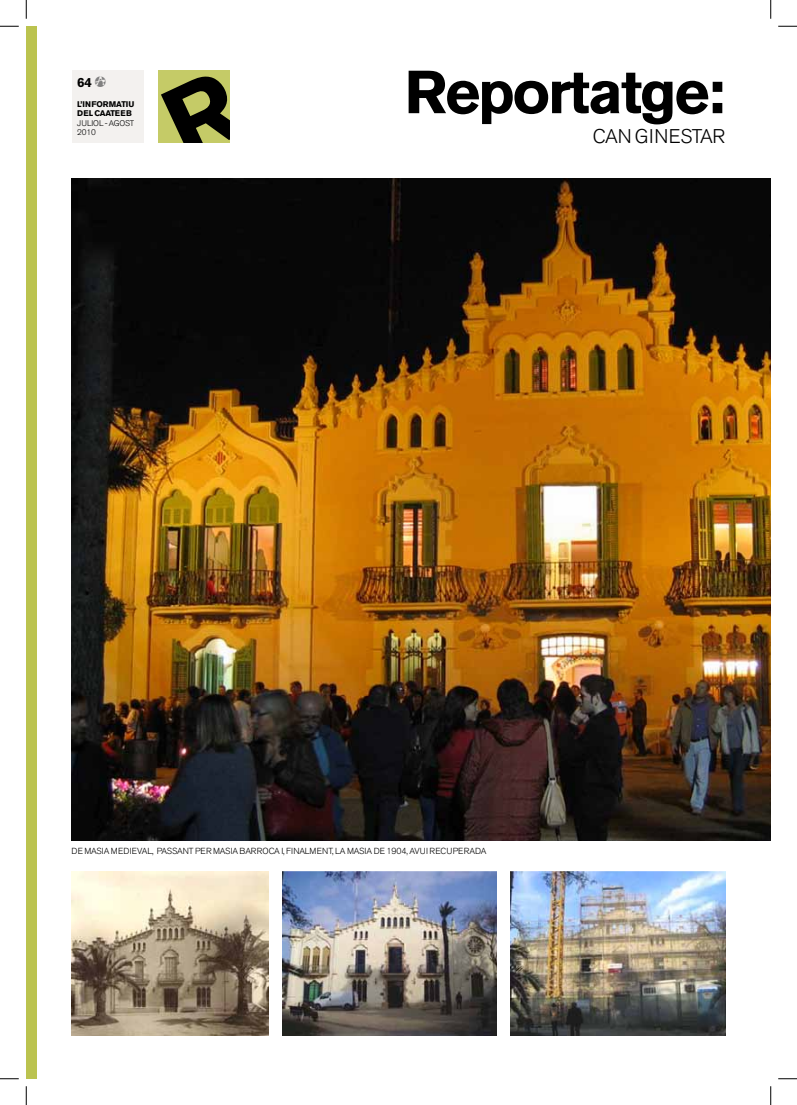
<style>
.page{position:relative;width:797px;height:1105px;background:#fff}
.page>*{position:absolute;margin:0;border:0;box-sizing:border-box;transform-origin:0 0}
.t1{font:700 60.12px "Akzidenz Grotesk BE";letter-spacing:-.035em;color:#000}
.t2{font:300 19.75px "Akzidenz Grotesk BE";letter-spacing:.03em;color:#000}
.t3{font:700 13.25px "Akzidenz Grotesk BE";color:#000}
.t4{font:300 8.75px "Akzidenz Grotesk BE";letter-spacing:.005em;color:#000}
.t5{font:700 8.12px/9.4px "Akzidenz Grotesk BE";letter-spacing:.005em;color:#000}
.t6{font:300 8.12px/9.4px "Akzidenz Grotesk BE";letter-spacing:-.01em;color:#000}
.s1{font-family:"CAAT";font-weight:400;color:#808080}
</style>
<div class="page">
<div style="left:158px;top:70px;width:71px;height:72px;background:#c5cb67"></div>
<div style="left:26px;top:26px;width:11px;height:1053px;background:#bbc34f"></div>
<div style="left:72px;top:70px;width:71px;height:72px;background:#f3f1ef"></div>
<img style="left:72px;top:179px;width:698px;height:661px">
<img style="left:72px;top:872px;width:196px;height:163px">
<img style="left:282px;top:872px;width:215px;height:163px">
<img style="left:511px;top:872px;width:214px;height:163px">
<svg style="left:0;top:25px;width:19px;height:2px"></svg>
<svg style="left:778px;top:25px;width:19px;height:2px"></svg>
<svg style="left:0;top:1078px;width:19px;height:1px"></svg>
<svg style="left:778px;top:1078px;width:19px;height:1px"></svg>
<svg style="left:25px;top:0;width:2px;height:19px"></svg>
<svg style="left:25px;top:1086px;width:2px;height:19px"></svg>
<svg style="left:770px;top:0;width:1px;height:19px"></svg>
<svg style="left:770px;top:1086px;width:1px;height:19px"></svg>
<svg style="left:161px;top:70px;width:69px;height:73px"></svg>
<h3 class="t3" style="left:77px;top:75px;width:30px">64 <span class="s1">c</span></h3>
<p class="t5" style="left:77px;top:99px;width:59px">L’INFORMATI U<br>DEL CAATEEB</p>
<p class="t6" style="left:77px;top:118px;width:58px">JULIOL - AGOST<br>2010</p>
<p class="t5" style="left:100px;top:109px;width:7px">A</p>
<p class="t6" style="left:77px;top:118px;width:13px">GENER</p>
<h1 class="t1" style="left:404px;top:57px;width:322px">REPORTATGE:</h1>
<h2 class="t2" style="left:592px;top:125px;width:134px">CAN GINESTAR</h2>
<p class="t4" style="left:72px;top:846px;width:415px">DE MASIA MED IEVAL, PASSANT PER MASIA BARROCA I, FINALMENT, LA MASIA D E 1904, AVUI RECUPERADA</p>
</div>
